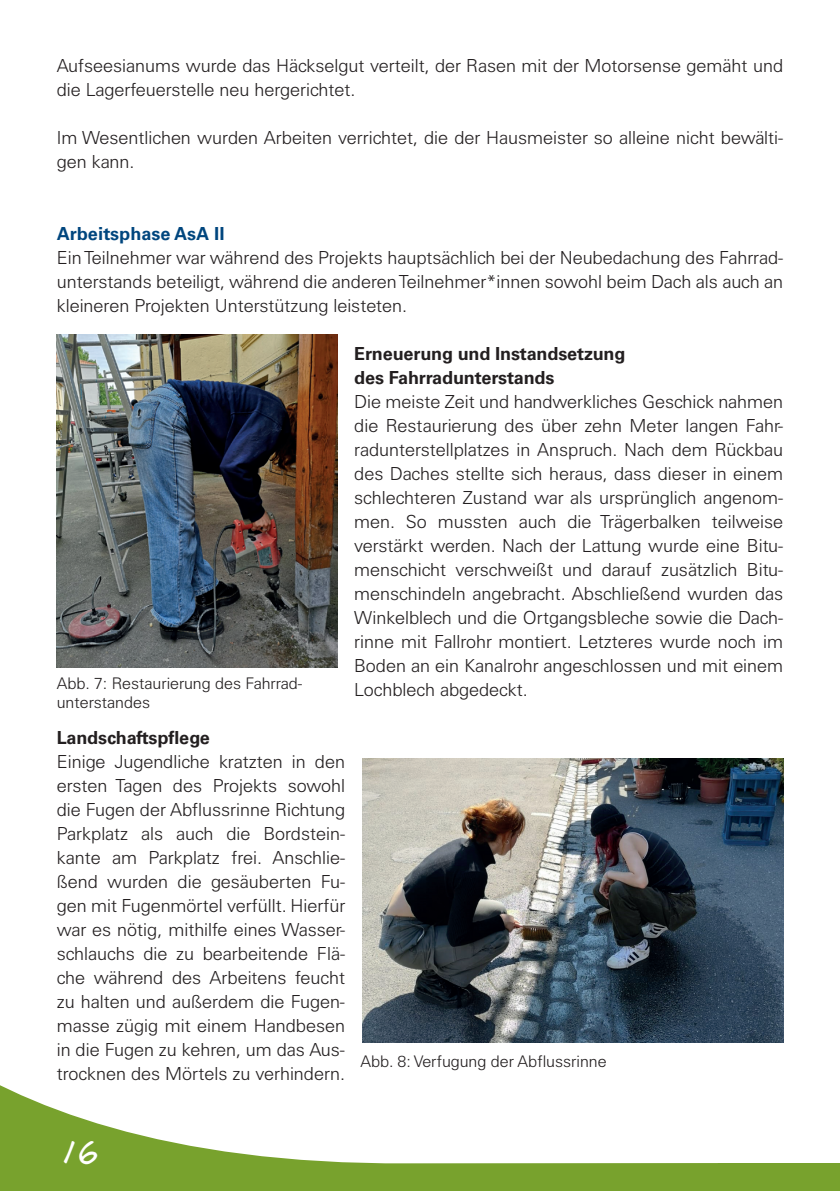
<style>
.page{position:relative;width:840px;height:1191px;background:#fff}
.page>*{position:absolute;margin:0;border:0;box-sizing:border-box;transform-origin:0 0}
.t1{font:28px "Annifont";color:#fff}
.t2{font:300 18px/24px "Univers S";color:#231f20;text-align:justify}
.t3{font:700 18px/24px "Univers S";letter-spacing:-.01em;color:#231f20}
.t4{font:700 18px "Univers S";color:#00467e}
.t5{font:300 16px/19.2px "Univers S";color:#231f20}
</style>
<div class="page">
<svg style="left:0;top:886px;width:839px;height:305px"></svg>
<img style="left:57px;top:334px;width:280px;height:333px">
<img style="left:362px;top:758px;width:420px;height:284px">
<p class="t2" style="left:57px;top:54px;width:727px">Aufseesianums wurde das Häckselgut verteilt, der Rasen mit der Motorsense gemäht und die Lagerfeuerstelle neu hergerichtet.</p>
<p class="t2" style="left:57px;top:126px;width:727px">Im Wesentlichen wurden Arbeiten verrichtet, die der Hausmeister so alleine nicht bewälti&shy;gen kann.</p>
<p class="t4" style="left:57px;top:223px;width:169px">Arbeitsphase AsA II</p>
<p class="t2" style="left:57px;top:246px;width:727px">Ein Teilnehmer war während des Projekts hauptsächlich bei der Neubedachung des Fahrrad&shy;unterstands beteiligt, während die anderen Teilnehmer*innen sowohl beim Dach als auch an kleineren Projekten Unterstützung leisteten.</p>
<p class="t3" style="left:354px;top:341px;width:272px">Erneuerung und Instandsetzung des Fahrradunterstands</p>
<p class="t2" style="left:354px;top:390px;width:430px">Die meiste Zeit und handwerkliches Geschick nahmen die Restaurierung des über zehn Meter langen Fahr&shy;radunterstellplatzes in Anspruch. Nach dem Rückbau des Daches stellte sich heraus, dass dieser in einem schlechteren Zustand war als ursprünglich angenom&shy;men. So mussten auch die Trägerbalken teilweise verstärkt werden. Nach der Lattung wurde eine Bitu&shy;menschicht verschweißt und darauf zusätzlich Bitu&shy;menschindeln angebracht. Abschließend wurden das Winkelblech und die Ortgangsbleche sowie die Dach&shy;rinne mit Fallrohr montiert. Letzteres wurde noch im Boden an ein Kanalrohr angeschlossen und mit einem Lochblech abgedeckt.</p>
<p class="t3" style="left:57px;top:725px;width:155px">Landschaftspflege</p>
<p class="t2" style="left:57px;top:749px;width:290px">Einige Jugendliche kratzten in den ersten Tagen des Projekts sowohl die Fugen der Abflussrinne Richtung Parkplatz als auch die Bordstein&shy;kante am Parkplatz frei. Anschlie&shy;ßend wurden die gesäuberten Fu&shy;gen mit Fugenmörtel verfüllt. Hierfür war es nötig, mithilfe eines Wasser&shy;schlauchs die zu bearbeitende Flä&shy;che während des Arbeitens feucht zu halten und außerdem die Fugen&shy;masse zügig mit einem Handbesen in die Fugen zu kehren, um das Aus&shy;trocknen des Mörtels zu verhindern.</p>
<p class="t5" style="left:57px;top:673px;width:246px">Abb. 7: Restaurierung des Fahrrad&shy;unterstandes</p>
<p class="t5" style="left:360px;top:1052px;width:247px">Abb. 8: Verfugung der Abflussrinne</p>
<h1 class="t1" style="left:57px;top:1130px;width:43px">16</h1>
</div>
